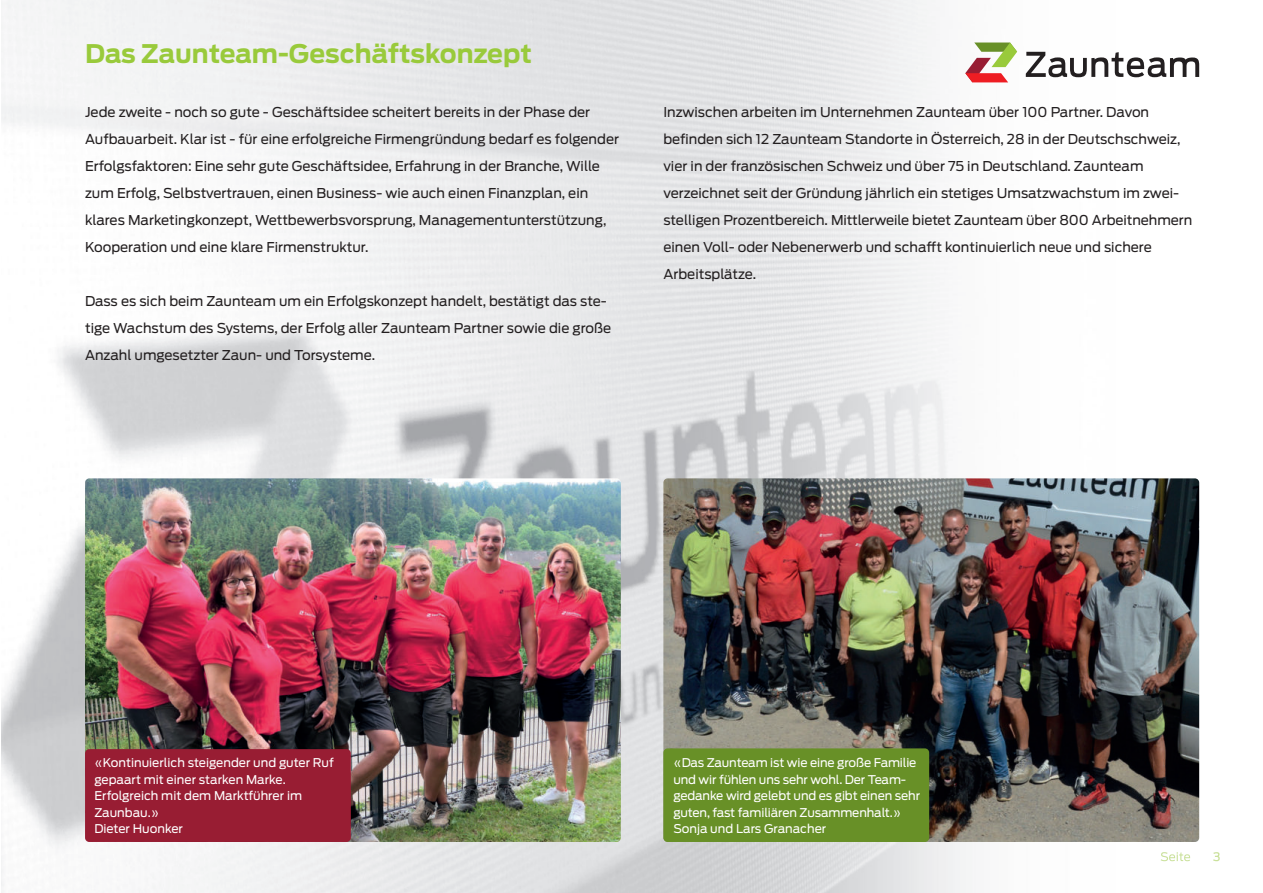
<style>
.page{position:relative;width:1263px;height:893px;background:#fff}
.page>*{position:absolute;margin:0;border:0;box-sizing:border-box;transform-origin:0 0}
.t1{font:700 25.5px "Antenna";color:#99ca3b}
.t2{font:13.5px/27px "Antenna";color:#231f20}
.t3{font:12px/16.5px "Antenna";letter-spacing:-.01em;color:#fff}
</style>
<div class="page">
<img style="left:1px;top:0;width:917px;height:893px">
<svg style="left:1213px;top:852px;width:7px;height:9px"></svg>
<img style="left:1160px;top:852px;width:30px;height:9px">
<img style="left:663px;top:478px;width:536px;height:364px">
<img style="left:85px;top:478px;width:536px;height:364px">
<svg style="left:1026px;top:52px;width:173px;height:25px"></svg>
<svg style="left:965px;top:43px;width:52px;height:39px"></svg>
<div style="left:85px;top:749px;width:266px;height:93px;background:#981d33;border-radius:4px"></div>
<div style="left:663px;top:748px;width:266px;height:94px;background:#689027;border-radius:4px"></div>
<h1 class="t1" style="left:85px;top:43px;width:448px">Das Zaunteam-Geschäftskonzept</h1>
<p class="t2" style="left:85px;top:99px;width:536px">Jede zweite - noch so gute - Geschäftsidee scheitert bereits in der Phase der Aufbauarbeit. Klar ist - für eine erfolgreiche Firmengründung bedarf es folgender Erfolgsfaktoren: Eine sehr gute Geschäftsidee, Erfahrung in der Branche, Wille zum Erfolg, Selbstvertrauen, einen Business- wie auch einen Finanzplan, ein klares Marketingkonzept, Wettbewerbsvorsprung, Managementunterstützung, Kooperation und eine klare Firmenstruktur.</p>
<p class="t2" style="left:85px;top:288px;width:528px">Dass es sich beim Zaunteam um ein Erfolgskonzept handelt, bestätigt das ste&shy;tige Wachstum des Systems, der Erfolg aller Zaunteam Partner sowie die große<br>Anzahl umgesetzter Zaun- und Torsysteme.</p>
<p class="t2" style="left:663px;top:99px;width:530px">Inzwischen arbeiten im Unternehmen Zaunteam über 100 Partner. Davon befinden sich 12 Zaunteam Standorte in Österreich, 28 in der Deutschschweiz, vier in der französischen Schweiz und über 75 in Deutschland. Zaunteam verzeichnet seit der Gründung jährlich ein stetiges Umsatzwachstum im zwei&shy;stelligen Prozentbereich. Mittlerweile bietet Zaunteam über 800 Arbeitnehmern einen Voll- oder Nebenerwerb und schafft kontinuierlich neue und sichere Arbeitsplätze.</p>
<p class="t3" style="left:94px;top:754px;width:241px">«Kontinuierlich steigender und guter Ruf gepaart mit einer starken Marke.<br>Erfolgreich mit dem Marktführer im<br>Zaunbau.»<br>Dieter Huonker</p>
<p class="t3" style="left:673px;top:754px;width:248px">«Das Zaunteam ist wie eine große Familie und wir fühlen uns sehr wohl. Der Team&shy;gedanke wird gelebt und es gibt einen sehr guten, fast familiären Zusammenhalt.» Sonja und Lars Granacher</p>
</div>
